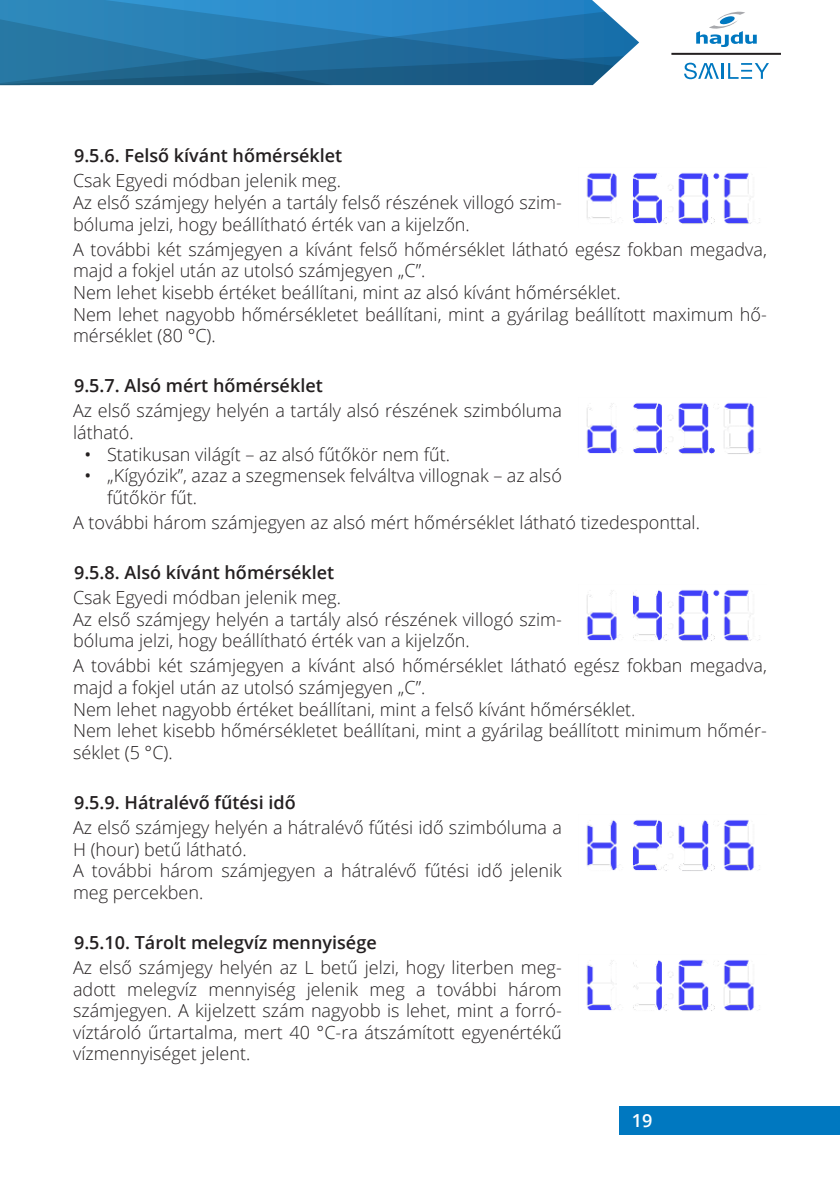
<style>
.page{position:relative;width:840px;height:1191px;background:#fff}
.page>*{position:absolute;margin:0;border:0;box-sizing:border-box;transform-origin:0 0}
.t1{font:300 18px/21.6px "Open Sans";color:#231f20}
.t2{font:600 18px "Open Sans";color:#231f20}
.t3{font:600 18px "Open Sans";color:#fff}
.s1{font-weight:400}
</style>
<div class="page">
<div style="left:619px;top:1106px;width:220px;height:28px;background:#0078c0"></div>
<svg style="left:624px;top:29px;width:14px;height:28px"></svg>
<svg style="left:0;top:0;width:613px;height:85px;background:#2575a8"></svg>
<svg style="left:683px;top:12px;width:85px;height:67px"></svg>
<hr style="left:671px;top:53px;width:109px;height:2px;background:#231f20">
<img style="left:586px;top:173px;width:174px;height:51px">
<img style="left:586px;top:403px;width:174px;height:51px">
<img style="left:586px;top:590px;width:174px;height:51px">
<img style="left:586px;top:820px;width:174px;height:51px">
<img style="left:586px;top:960px;width:174px;height:51px">
<p class="t2" style="left:74px;top:143px;width:270px">9.5.6. Felső kívánt hőmérséklet</p>
<p class="t1" style="left:73px;top:169px;width:490px">Csak Egyedi módban jelenik meg.<br>Az első számjegy helyén a tartály felső részének villogó szim&shy;bóluma jelzi, hogy beállítható érték van a kijelzőn.</p>
<p class="t1" style="left:73px;top:238px;width:695px">A további két számjegyen a kívánt felső hőmérséklet látható egész fokban megadva, majd a fokjel után az utolsó számjegyen „C”.<br>Nem lehet kisebb értéket beállítani, mint az alsó kívánt hőmérséklet.<br>Nem lehet nagyobb hőmérsékletet beállítani, mint a gyárilag beállított maximum hő&shy;mérséklet (80 °C).</p>
<p class="t2" style="left:74px;top:373px;width:250px">9.5.7. Alsó mért hőmérséklet</p>
<p class="t1" style="left:73px;top:399px;width:490px">Az első számjegy helyén a tartály alsó részének szimbóluma látható.</p>
<p class="t1" style="left:84px;top:443px;width:367px"><span class="s1">•</span> Statikusan világít – az alsó fűtőkör nem fűt.</p>
<p class="t1" style="left:107px;top:464px;width:456px;text-indent:-23px"><span class="s1">•</span> „Kígyózik”, azaz a szegmensek felváltva villognak – az alsó fűtőkör fűt.</p>
<p class="t1" style="left:73px;top:511px;width:628px">A további három számjegyen az alsó mért hőmérséklet látható tizedesponttal.</p>
<p class="t2" style="left:74px;top:560px;width:261px">9.5.8. Alsó kívánt hőmérséklet</p>
<p class="t1" style="left:73px;top:586px;width:490px">Csak Egyedi módban jelenik meg.<br>Az első számjegy helyén a tartály alsó részének villogó szim&shy;bóluma jelzi, hogy beállítható érték van a kijelzőn.</p>
<p class="t1" style="left:73px;top:654px;width:695px">A további két számjegyen a kívánt alsó hőmérséklet látható egész fokban megadva, majd a fokjel után az utolsó számjegyen „C”.<br>Nem lehet nagyobb értéket beállítani, mint a felső kívánt hőmérséklet.<br>Nem lehet kisebb hőmérsékletet beállítani, mint a gyárilag beállított minimum hőmér&shy;séklet (5 °C).</p>
<p class="t2" style="left:74px;top:790px;width:223px">9.5.9. Hátralévő fűtési idő</p>
<p class="t1" style="left:73px;top:816px;width:490px">Az első számjegy helyén a hátralévő fűtési idő szimbóluma a H (hour) betű látható.<br>A további három számjegyen a hátralévő fűtési idő jelenik meg percekben.</p>
<p class="t2" style="left:74px;top:930px;width:304px">9.5.10. Tárolt melegvíz mennyisége</p>
<p class="t1" style="left:73px;top:956px;width:490px;text-align:justify">Az első számjegy helyén az L betű jelzi, hogy literben meg&shy;adott melegvíz mennyiség jelenik meg a további három számjegyen. A kijelzett szám nagyobb is lehet, mint a forró&shy;víztároló űrtartalma, mert 40 °C-ra átszámított egyenértékű vízmennyiséget jelent.</p>
<p class="t3" style="left:631px;top:1108px;width:22px">19</p>
</div>
